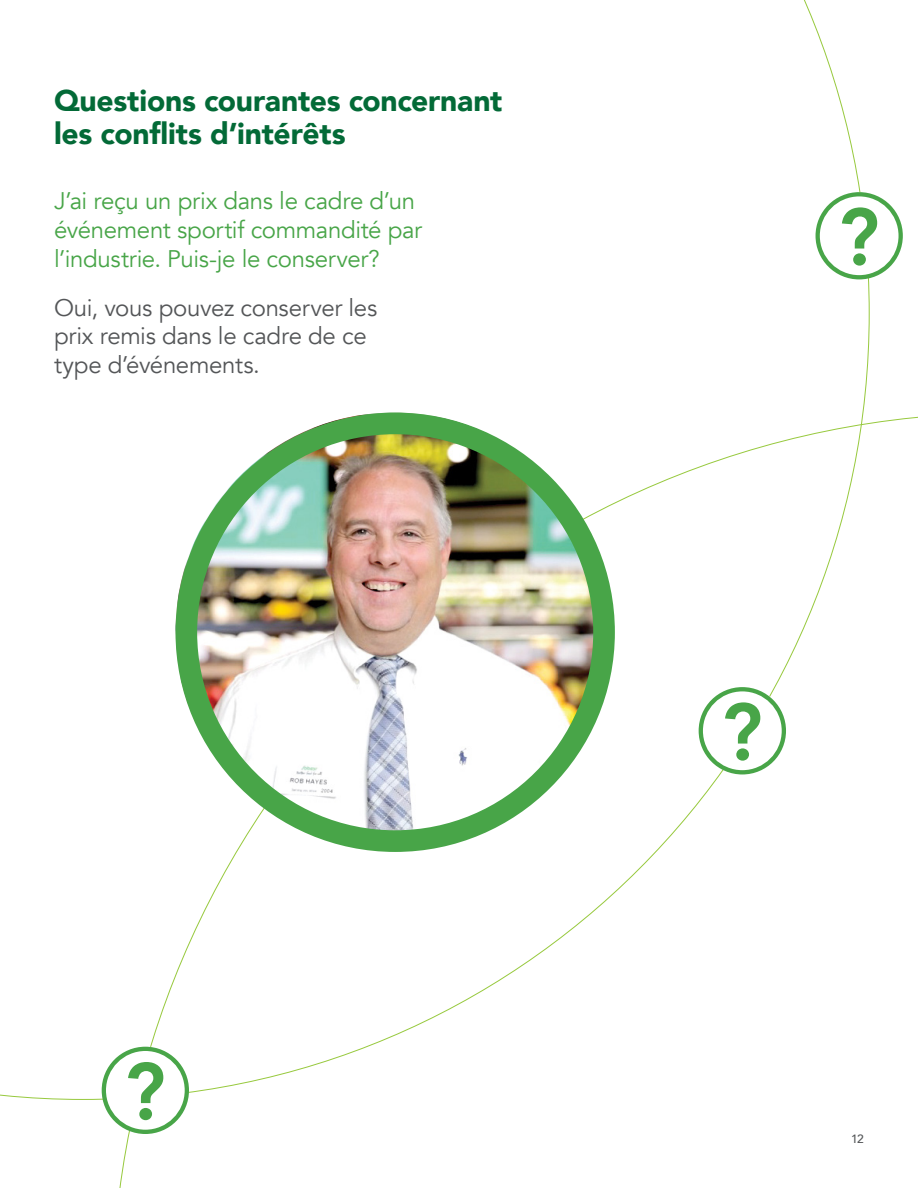
<style>
.page{position:relative;width:918px;height:1188px;background:#fff}
.page>*{position:absolute;margin:0;border:0;box-sizing:border-box;transform-origin:0 0}
.t1{font:900 30px/33px "Avenir";letter-spacing:-.01em;color:#036a37}
.t2{font:24px/28.8px "Avenir";letter-spacing:-.015em;color:#48a548}
.t3{font:24px/28.8px "Avenir";letter-spacing:-.015em;color:#545658}
.t4{font:500 12px "Avenir";color:#545658}
</style>
<div class="page">
<img style="left:176px;top:413px;width:439px;height:439px">
<svg style="left:816px;top:192px;width:87px;height:87px"></svg>
<svg style="left:102px;top:1047px;width:87px;height:87px"></svg>
<svg style="left:699px;top:687px;width:87px;height:87px"></svg>
<p class="t1" style="left:54px;top:83px;width:450px">Questions courantes concernant les conflits d’intérêts</p>
<p class="t2" style="left:54px;top:187px;width:370px">J’ai reçu un prix dans le cadre d’un événement sportif commandité par l’industrie. Puis-je le conserver?</p>
<p class="t3" style="left:54px;top:293px;width:325px">Oui, vous pouvez conserver les prix remis dans le cadre de ce type d’événements.</p>
<p class="t4" style="left:851px;top:1128px;width:14px">12</p>
</div>
